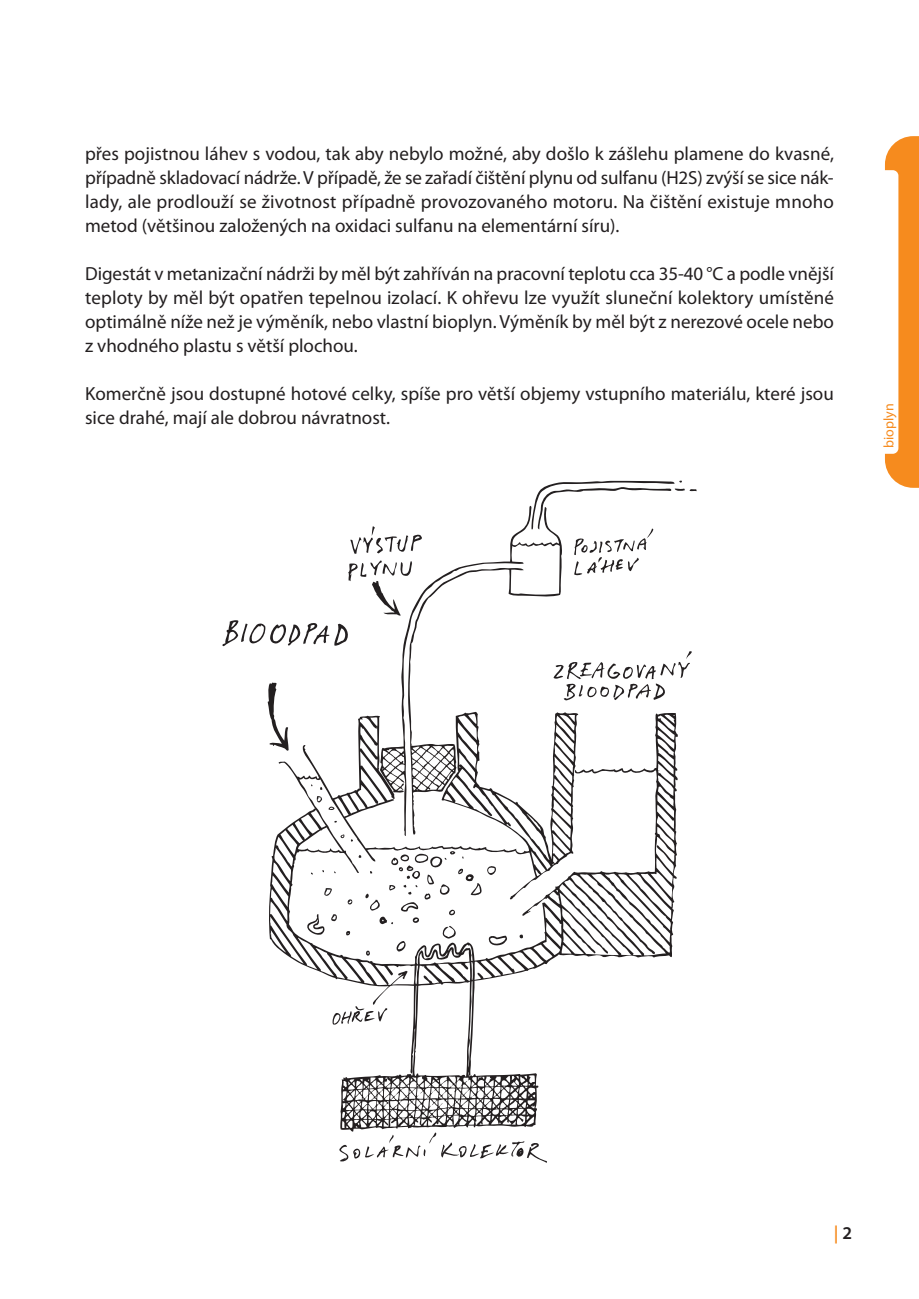
<style>
.page{position:relative;width:919px;height:1299px;background:#fff}
.page>*{position:absolute;margin:0;border:0;box-sizing:border-box;transform-origin:0 0}
.t1{font:19px/24px "Myriad Pro";color:#231f20;text-align:justify}
.t2{font:600 18px "Myriad Pro";color:#f68b1e}
.t3{font:14px "Myriad Pro";color:#f68b1e}
.s1{color:#231f20}
</style>
<div class="page">
<svg style="left:885px;top:136px;width:33px;height:352px;background:#f6912b"></svg>
<div style="left:870px;top:170px;width:28px;height:284px;background:#fff;border-radius:6px"></div>
<svg style="left:222px;top:561px;width:158px;height:86px"></svg>
<svg style="left:267px;top:682px;width:10px;height:29px"></svg>
<svg style="left:339px;top:1132px;width:208px;height:30px"></svg>
<svg style="left:269px;top:711px;width:409px;height:420px"></svg>
<svg style="left:350px;top:526px;width:30px;height:28px"></svg>
<svg style="left:534px;top:480px;width:162px;height:96px"></svg>
<svg style="left:380px;top:506px;width:182px;height:330px"></svg>
<svg style="left:553px;top:651px;width:138px;height:49px"></svg>
<svg style="left:517px;top:933px;width:6px;height:7px"></svg>
<p class="t1" style="left:85px;top:143px;width:750px">přes pojistnou láhev s vodou, tak aby nebylo možné, aby došlo k zášlehu plamene do kvasné, případně skladovací nádrže. V případě, že se zařadí čištění plynu od sulfanu (H2S) zvýší se sice nák&shy;lady, ale prodlouží se životnost případně provozovaného motoru. Na čištění existuje mnoho metod (většinou založených na oxidaci sulfanu na elementární síru).</p>
<p class="t1" style="left:85px;top:263px;width:750px">Digestát v metanizační nádrži by měl být zahříván na pracovní teplotu cca 35-40 °C a podle vnější teploty by měl být opatřen tepelnou izolací. K ohřevu lze využít sluneční kolektory umístěné optimálně níže než je výměník, nebo vlastní bioplyn. Výměník by měl být z nerezové ocele nebo z vhodného plastu s větší plochou.</p>
<p class="t1" style="left:85px;top:383px;width:750px">Komerčně jsou dostupné hotové celky, spíše pro větší objemy vstupního materiálu, které jsou sice drahé, mají ale dobrou návratnost.</p>
<p class="t3" style="left:883px;top:448px;width:46px;rotate:-90deg">bioplyn</p>
<p class="t2" style="left:833px;top:1225px;width:20px">| <span class="s1">2</span></p>
</div>
